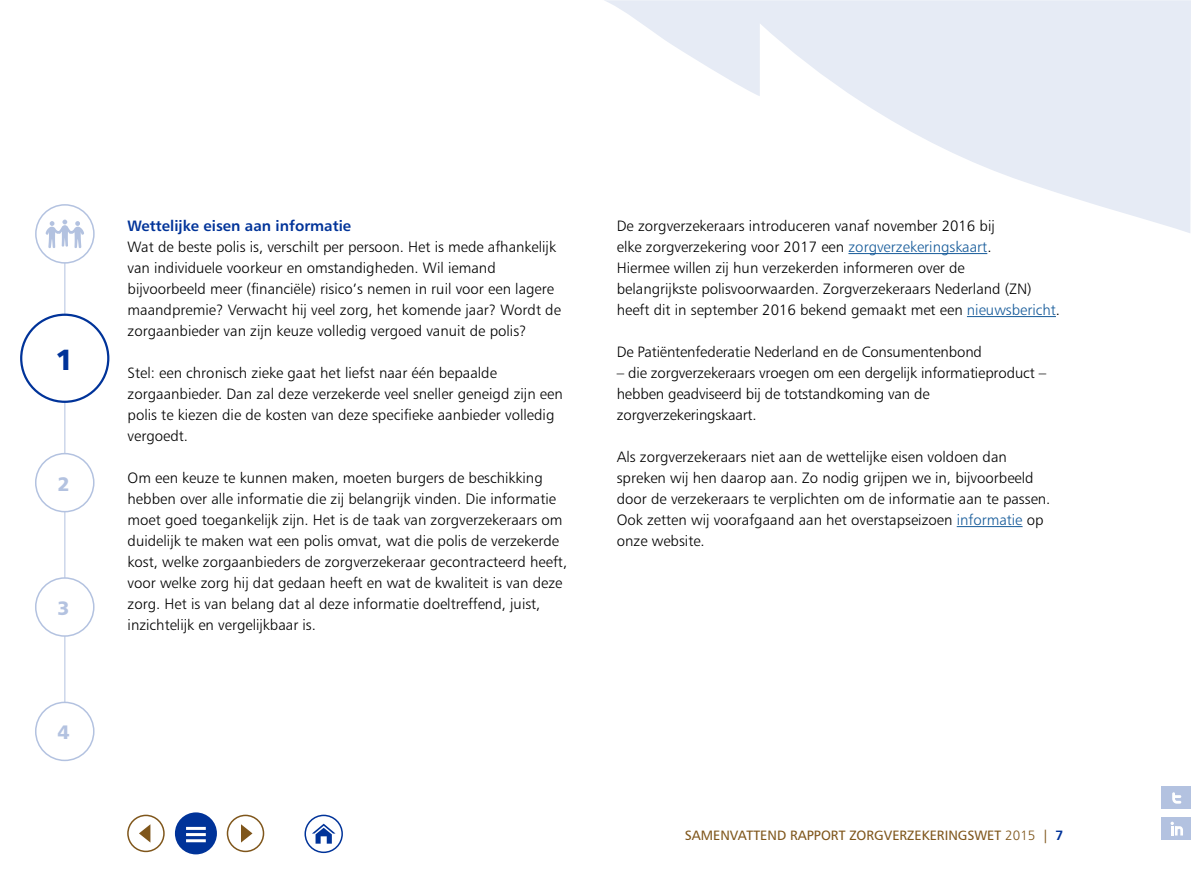
<style>
.page{position:relative;width:1191px;height:893px;background:#fff}
.page>*{position:absolute;margin:0;border:0;box-sizing:border-box;transform-origin:0 0}
.t1{font:29.25px "Humanist 777 BT Black B";color:#039}
.t2{font:19.5px "Humanist 777 BT Black B";color:#b3c2e0}
.t3{font:15px/21px "Humanist 777 BT Light B";color:#000}
.t4{font:15px "Humanist 777 BT Bold B";color:#039}
.t5{font:13.5px "Humanist 777 BT Roman B";color:#7f561b}
.s1{font-size:19.5px;color:#b3c2e0}
.s2{color:#165b9a}
.s3{font-family:"Humanist 777 BT Light B"}
.s4{font-family:"Humanist 777 BT Bold B";color:#039}
</style>
<div class="page">
<svg style="left:604px;top:0;width:587px;height:233px;fill:#e6ebf5"></svg>
<div style="left:175px;top:812px;width:42px;height:42px;background:#039;border-radius:50%"></div>
<hr style="left:186px;top:827px;width:20px;height:3px;background:#fff">
<hr style="left:186px;top:833px;width:20px;height:3px;background:#fff">
<hr style="left:186px;top:839px;width:20px;height:3px;background:#fff">
<div style="left:304px;top:815px;width:39px;height:38px;border:2px solid #039;border-radius:50%"></div>
<svg style="left:312px;top:824px;width:23px;height:20px"></svg>
<div style="left:227px;top:815px;width:37px;height:37px;border:2px solid #7f561b;border-radius:50%"></div>
<svg style="left:241px;top:824px;width:11px;height:19px"></svg>
<div style="left:127px;top:815px;width:38px;height:37px;border:2px solid #7f561b;border-radius:50%"></div>
<svg style="left:139px;top:824px;width:11px;height:18px"></svg>
<div style="left:1161px;top:787px;width:30px;height:22px;background:#b3c2e0"></div>
<svg style="left:1172px;top:792px;width:9px;height:12px"></svg>
<div style="left:1161px;top:818px;width:30px;height:22px;background:#b3c2e0"></div>
<svg style="left:1170px;top:822px;width:13px;height:13px"></svg>
<hr style="left:848px;top:253px;width:139px;height:1px;background:#165b9a">
<hr style="left:967px;top:316px;width:89px;height:1px;background:#165b9a">
<hr style="left:956px;top:526px;width:66px;height:1px;background:#165b9a">
<hr style="left:64px;top:230px;width:1px;height:527px;background:#b3c2e0">
<div style="left:36px;top:454px;width:58px;height:58px;background:#fff;border-radius:50%"></div>
<div style="left:35px;top:453px;width:59px;height:59px;border:2px solid #b3c2e0;border-radius:50%"></div>
<div style="left:36px;top:578px;width:58px;height:58px;background:#fff;border-radius:50%"></div>
<div style="left:35px;top:577px;width:59px;height:60px;border:2px solid #b3c2e0;border-radius:50%"></div>
<div style="left:36px;top:702px;width:58px;height:58px;background:#fff;border-radius:50%"></div>
<div style="left:35px;top:702px;width:59px;height:59px;border:2px solid #b3c2e0;border-radius:50%"></div>
<div style="left:36px;top:205px;width:58px;height:58px;background:#fff;border-radius:50%"></div>
<div style="left:35px;top:204px;width:60px;height:60px;border:2px solid #b3c2e0;border-radius:50%"></div>
<svg style="left:45px;top:220px;width:39px;height:28px"></svg>
<div style="left:21px;top:315px;width:87px;height:87px;background:#fff;border-radius:50%"></div>
<div style="left:20px;top:314px;width:89px;height:89px;border:2px solid #039;border-radius:50%"></div>
<h1 class="t1" style="left:55px;top:341px;width:20px">1<span class="s1">1</span></h1>
<h2 class="t2" style="left:57px;top:471px;width:14px">2</h2>
<h2 class="t2" style="left:57px;top:595px;width:14px">3</h2>
<h2 class="t2" style="left:57px;top:720px;width:14px">4</h2>
<p class="t4" style="left:128px;top:216px;width:225px">Wettelijke eisen aan informatie</p>
<p class="t3" style="left:128px;top:236px;width:435px">Wat de beste polis is, verschilt per persoon. Het is mede afhankelijk van individuele voorkeur en omstandigheden. Wil iemand bijvoorbeeld meer (financiële) risico’s nemen in ruil voor een lagere maandpremie? Verwacht hij veel zorg, het komende jaar? Wordt de zorgaanbieder van zijn keuze volledig vergoed vanuit de polis?</p>
<p class="t3" style="left:128px;top:362px;width:437px">Stel: een chronisch zieke gaat het liefst naar één bepaalde zorgaanbieder. Dan zal deze verzekerde veel sneller geneigd zijn een polis te kiezen die de kosten van deze specifieke aanbieder volledig vergoedt.</p>
<p class="t3" style="left:128px;top:467px;width:441px">Om een keuze te kunnen maken, moeten burgers de beschikking hebben over alle informatie die zij belangrijk vinden. Die informatie moet goed toegankelijk zijn. Het is de taak van zorgverzekeraars om duidelijk te maken wat een polis omvat, wat die polis de verzekerde kost, welke zorgaanbieders de zorgverzekeraar gecontracteerd heeft, voor welke zorg hij dat gedaan heeft en wat de kwaliteit is van deze zorg. Het is van belang dat al deze informatie doeltreffend, juist, inzichtelijk en vergelijkbaar is.</p>
<p class="t3" style="left:617px;top:215px;width:445px">De zorgverzekeraars introduceren vanaf november 2016 bij<br>elke zorgverzekering voor 2017 een <span class="s2">zorgverzekeringskaart</span>.<br>Hiermee willen zij hun verzekerden informeren over de<br>belangrijkste polisvoorwaarden. Zorgverzekeraars Nederland (ZN) heeft dit in september 2016 bekend gemaakt met een <span class="s2">nieuwsbericht</span>.</p>
<p class="t3" style="left:617px;top:341px;width:367px">De Patiëntenfederatie Nederland en de Consumentenbond</p>
<p class="t3" style="left:617px;top:362px;width:431px">– die zorgverzekeraars vroegen om een dergelijk informatieproduct – hebben geadviseerd bij de totstandkoming van de zorgverzekeringskaart.</p>
<p class="t3" style="left:617px;top:446px;width:435px">Als zorgverzekeraars niet aan de wettelijke eisen voldoen dan spreken wij hen daarop aan. Zo nodig grijpen we in, bijvoorbeeld door de verzekeraars te verplichten om de informatie aan te passen.<br>Ook zetten wij voorafgaand aan het overstapseizoen <span class="s2">informatie</span> op onze website.</p>
<p class="t5" style="left:685px;top:827px;width:380px">SAMENVATTEND RAPPORT ZORGVERZEKERINGSWET <span class="s3">2015</span> | <span class="s4">7</span></p>
</div>
